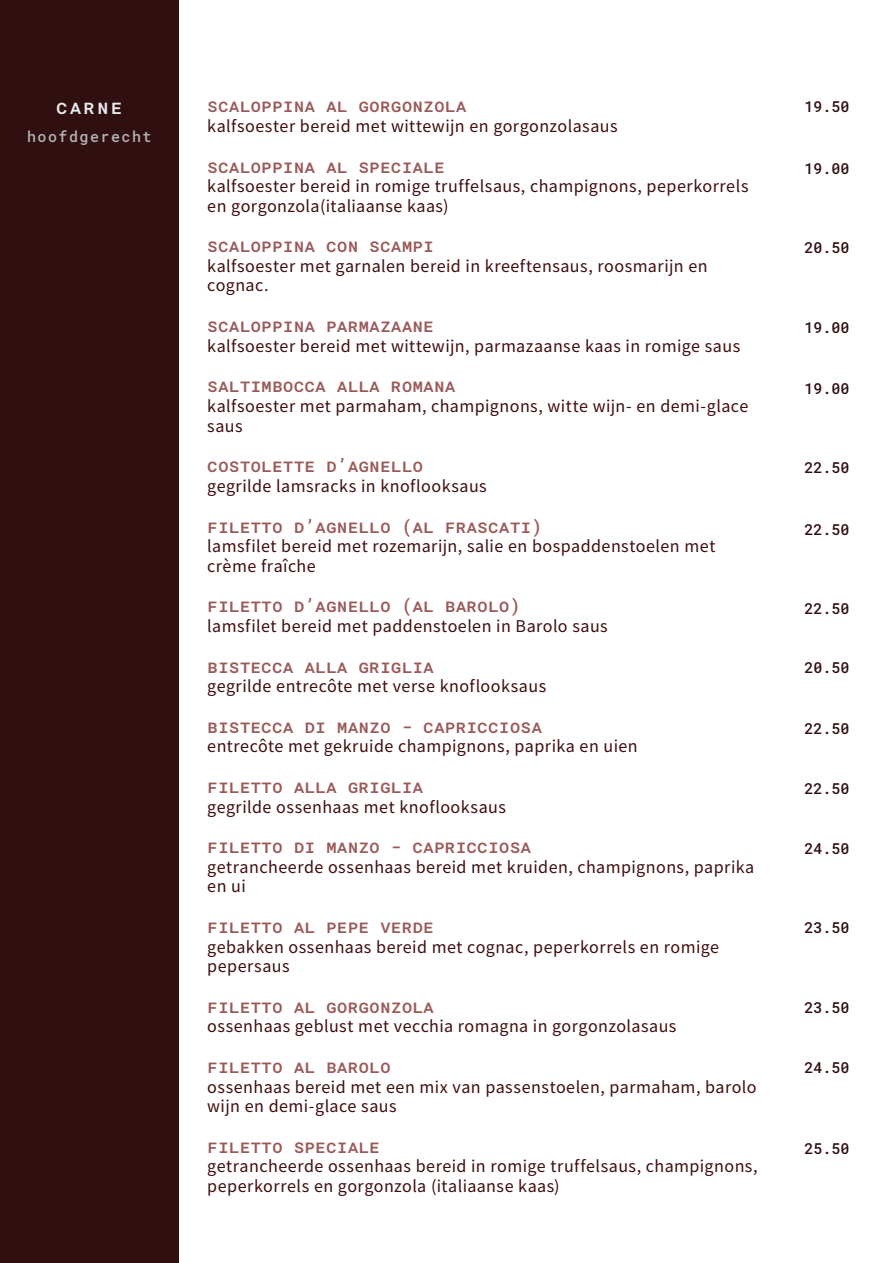
<style>
.page{position:relative;width:893px;height:1263px;background:#fff}
.page>*{position:absolute;margin:0;border:0;box-sizing:border-box;transform-origin:0 0}
.Categorie_kop{font:500 19.5px "Roboto Mono";color:#e9eaeb}
.Gerecht_omschrijving{font:18px/19.5px "Source Sans Pro";letter-spacing:.025em;color:#3f0e0f}
.Gerecht{font:500 18px "Roboto Mono";color:#9a5a5a}
.prijs{font:500 15px "Roboto Mono";color:#300f11}
.categorie_kop_sub{font:500 15px "Roboto Mono";letter-spacing:.1em;color:#b2b3b7}
</style>
<div class="page">
<div style="left:0;top:0;width:179px;height:1263px;background:#300f11"></div>
<p class="Categorie_kop" style="left:56px;top:93px;width:28px">CARNE</p>
<p class="categorie_kop_sub" style="left:27px;top:126px;width:126px">hoofdgerecht</p>
<p class="Gerecht" style="left:207px;top:93px;width:261px">Scaloppina al Gorgonzola</p>
<p class="Gerecht_omschrijving" style="left:207px;top:116px;width:412px">kalfsoester bereid met wittewijn en gorgonzolasaus</p>
<p class="Gerecht" style="left:207px;top:154px;width:239px">Scaloppina al speciale</p>
<p class="Gerecht_omschrijving" style="left:207px;top:176px;width:543px">kalfsoester bereid in romige truffelsaus, champignons, peperkorrels en gorgonzola(italiaanse kaas)</p>
<p class="Gerecht" style="left:207px;top:233px;width:228px">Scaloppina con Scampi</p>
<p class="Gerecht_omschrijving" style="left:207px;top:256px;width:502px">kalfsoester met garnalen bereid in kreeftensaus, roosmarijn en cognac.</p>
<p class="Gerecht" style="left:207px;top:313px;width:228px">Scaloppina parmazaane</p>
<p class="Gerecht_omschrijving" style="left:207px;top:336px;width:534px">kalfsoester bereid met wittewijn, parmazaanse kaas in romige saus</p>
<p class="Gerecht" style="left:207px;top:373px;width:250px">Saltimbocca alla Romana</p>
<p class="Gerecht_omschrijving" style="left:207px;top:396px;width:542px">kalfsoester met parmaham, champignons, witte wijn- en demi-glace saus</p>
<p class="Gerecht" style="left:207px;top:453px;width:217px">Costolette d’Agnello</p>
<p class="Gerecht_omschrijving" style="left:207px;top:476px;width:281px">gegrilde lamsracks in knoflooksaus</p>
<p class="Gerecht" style="left:207px;top:513px;width:336px">Filetto d’Agnello (al Frascati)</p>
<p class="Gerecht_omschrijving" style="left:207px;top:536px;width:510px">lamsfilet bereid met rozemarijn, salie en bospaddenstoelen met crème fraîche</p>
<p class="Gerecht" style="left:207px;top:593px;width:315px">Filetto d’Agnello (al Barolo)</p>
<p class="Gerecht_omschrijving" style="left:207px;top:616px;width:402px">lamsfilet bereid met paddenstoelen in Barolo saus</p>
<p class="Gerecht" style="left:207px;top:653px;width:228px">Bistecca alla Griglia</p>
<p class="Gerecht_omschrijving" style="left:207px;top:676px;width:340px">gegrilde entrecôte met verse knoflooksaus</p>
<p class="Gerecht" style="left:207px;top:714px;width:336px">Bistecca di Manzo - Capricc iosa</p>
<p class="Gerecht_omschrijving" style="left:207px;top:736px;width:432px">entrecôte met gekruide champignons, paprika en uien</p>
<p class="Gerecht" style="left:207px;top:774px;width:217px">Filetto alla Griglia</p>
<p class="Gerecht_omschrijving" style="left:207px;top:797px;width:300px">gegrilde ossenhaas met knoflooksaus</p>
<p class="Gerecht" style="left:207px;top:834px;width:325px">Filetto di Manzo - Capricc iosa</p>
<p class="Gerecht_omschrijving" style="left:207px;top:857px;width:548px">getrancheerde ossenhaas bereid met kruiden, champignons, paprika en ui</p>
<p class="Gerecht" style="left:207px;top:914px;width:228px">Filetto al Pepe Verde</p>
<p class="Gerecht_omschrijving" style="left:207px;top:937px;width:513px">gebakken ossenhaas bereid met cognac, peperkorrels en romige pepersaus</p>
<p class="Gerecht" style="left:207px;top:994px;width:228px">Filetto al Gorgonzola</p>
<p class="Gerecht_omschrijving" style="left:207px;top:1016px;width:471px">ossenhaas geblust met vecchia romagna in gorgonzolasaus</p>
<p class="Gerecht" style="left:207px;top:1054px;width:185px">Filetto al Barolo</p>
<p class="Gerecht_omschrijving" style="left:207px;top:1077px;width:551px">ossenhaas bereid met een mix van passenstoelen, parmaham, barolo wijn en demi-glace saus</p>
<p class="Gerecht" style="left:207px;top:1134px;width:174px">Filetto Speciale</p>
<p class="Gerecht_omschrijving" style="left:207px;top:1156px;width:552px">getrancheerde ossenhaas bereid in romige truffelsaus, champignons, peperkorrels en gorgonzola (italiaanse kaas)</p>
<p class="prijs" style="left:805px;top:96px;width:46px">19.50</p>
<p class="prijs" style="left:805px;top:158px;width:46px">19.00</p>
<p class="prijs" style="left:805px;top:237px;width:46px">20.50</p>
<p class="prijs" style="left:805px;top:317px;width:46px">19.00</p>
<p class="prijs" style="left:805px;top:378px;width:46px">19.00</p>
<p class="prijs" style="left:805px;top:457px;width:46px">22.50</p>
<p class="prijs" style="left:805px;top:519px;width:46px">22.50</p>
<p class="prijs" style="left:805px;top:598px;width:46px">22.50</p>
<p class="prijs" style="left:805px;top:657px;width:46px">20.50</p>
<p class="prijs" style="left:805px;top:718px;width:46px">22.50</p>
<p class="prijs" style="left:805px;top:778px;width:46px">22.50</p>
<p class="prijs" style="left:805px;top:838px;width:46px">24.50</p>
<p class="prijs" style="left:805px;top:917px;width:46px">23.50</p>
<p class="prijs" style="left:805px;top:997px;width:46px">23.50</p>
<p class="prijs" style="left:805px;top:1057px;width:46px">24.50</p>
<p class="prijs" style="left:805px;top:1138px;width:46px">25.50</p>
</div>
